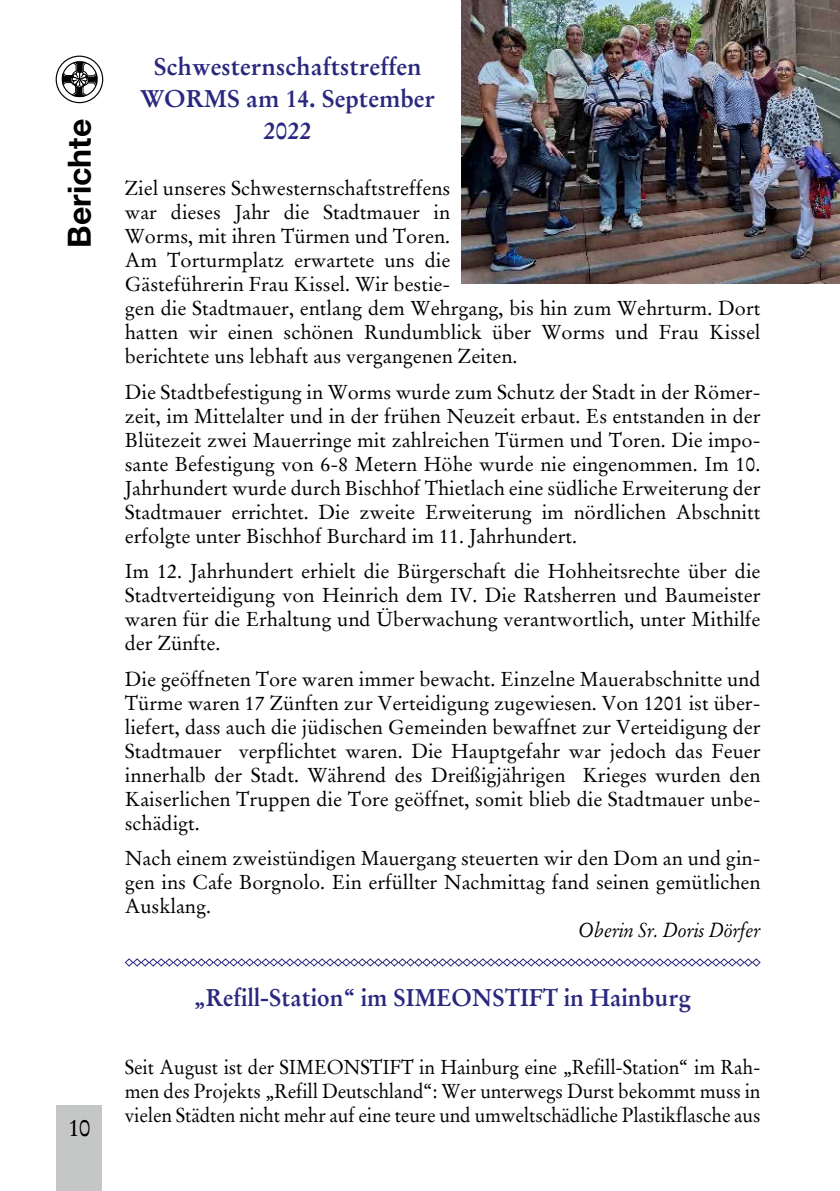
<style>
.page{position:relative;width:840px;height:1191px;background:#fff}
.page>*{position:absolute;margin:0;border:0;box-sizing:border-box;transform-origin:0 0}
.t1{font:700 32px "Helvetica Neue LT Pro";color:#000}
.t2{font:700 24px/32px "Stempel Garamond";color:#2a287e;text-align:center}
.t3{font:700 24px "Stempel Garamond";color:#2a287e;scale:.95 1}
.t4{font:24px "Stempel Garamond";color:#000}
.t5{font:20px/24px "Stempel Garamond";color:#000;text-align:justify}
.t6{font:20px/24px "Stempel Garamond";color:#000;text-align:justify;scale:.95 1}
.t7{font:italic 20px "Stempel Garamond";letter-spacing:-.005em;color:#000;scale:.9 1}
</style>
<div class="page">
<div style="left:57px;top:1106px;width:45px;height:85px;background:#c5c6c6"></div>
<div style="left:56px;top:56px;width:47px;height:47px;border:1px solid #000;border-radius:50%"></div>
<div style="left:62px;top:61px;width:36px;height:36px;border:1px solid #000;border-radius:50%"></div>
<svg style="left:62px;top:62px;width:35px;height:35px"></svg>
<img style="left:461px;top:0;width:378px;height:283px">
<svg style="left:124px;top:958px;width:636px;height:9px"></svg>
<h1 class="t1" style="left:60px;top:248px;width:130px;rotate:-90deg">Berichte</h1>
<p class="t4" style="left:68px;top:1113px;width:24px">10</p>
<p class="t2" style="left:140px;top:51px;width:296px">Schwesternschaftstreffen<br>WORMS am 14. September<br>2022</p>
<p class="t5" style="left:125px;top:177px;width:636px;text-align:left">Ziel unseres Schwesternschaftstreffens<br>war dieses Jahr die Stadtmauer in<br>Worms, mit ihren Türmen und Toren.<br>Am Torturmplatz erwartete uns die<br>Gästeführerin Frau Kissel. Wir bestie-<br>gen die Stadtmauer, entlang dem Wehrgang, bis hin zum Wehrturm. Dort hatten wir einen schönen Rundumblick über Worms und Frau Kissel berichtete uns lebhaft aus vergangenen Zeiten.</p>
<p class="t5" style="left:125px;top:380px;width:636px">Die Stadtbefestigung in Worms wurde zum Schutz der Stadt in der Römer&shy;zeit, im Mittelalter und in der frühen Neuzeit erbaut. Es entstanden in der Blütezeit zwei Mauerringe mit zahlreichen Türmen und Toren. Die impo&shy;sante Befestigung von 6-8 Metern Höhe wurde nie eingenommen. Im 10.<br>Jahrhundert wurde durch Bischhof Thietlach eine südliche Erweiterung der Stadtmauer errichtet. Die zweite Erweiterung im nördlichen Abschnitt erfolgte unter Bischhof Burchard im 11. Jahrhundert.</p>
<p class="t5" style="left:125px;top:559px;width:636px">Im 12. Jahrhundert erhielt die Bürgerschaft die Hohheitsrechte über die Stadtverteidigung von Heinrich dem IV. Die Ratsherren und Baumeister waren für die Erhaltung und Überwachung verantwortlich, unter Mithilfe der Zünfte.</p>
<p class="t5" style="left:125px;top:667px;width:636px">Die geöffneten Tore waren immer bewacht. Einzelne Mauerabschnitte und Türme waren 17 Zünften zur Verteidigung zugewiesen. Von 1201 ist über&shy;liefert, dass auch die jüdischen Gemeinden bewaffnet zur Verteidigung der Stadtmauer verpflichtet waren. Die Hauptgefahr war jedoch das Feuer innerhalb der Stadt. Während des Dreißigjährigen Krieges wurden den Kaiserlichen Truppen die Tore geöffnet, somit blieb die Stadtmauer unbe&shy;schädigt.</p>
<p class="t5" style="left:125px;top:846px;width:636px">Nach einem zweistündigen Mauergang steuerten wir den Dom an und gin&shy;gen ins Cafe Borgnolo. Ein erfüllter Nachmittag fand seinen gemütlichen Ausklang.</p>
<p class="t7" style="left:578px;top:918px;width:204px">Oberin Sr. Doris Dörfer</p>
<p class="t3" style="left:194px;top:983px;width:524px">„Refill-Station“ im SIMEONSTIFT in Hainburg</p>
<p class="t6" style="left:125px;top:1055px;width:670px">Seit August ist der SIMEONSTIFT in Hainburg eine „Refill-Station“ im Rah&shy;men des Projekts „Refill Deutschland“: Wer unterwegs Durst bekommt muss in vielen Städten nicht mehr auf eine teure und umweltschädliche Plastikflasche aus</p>
</div>
